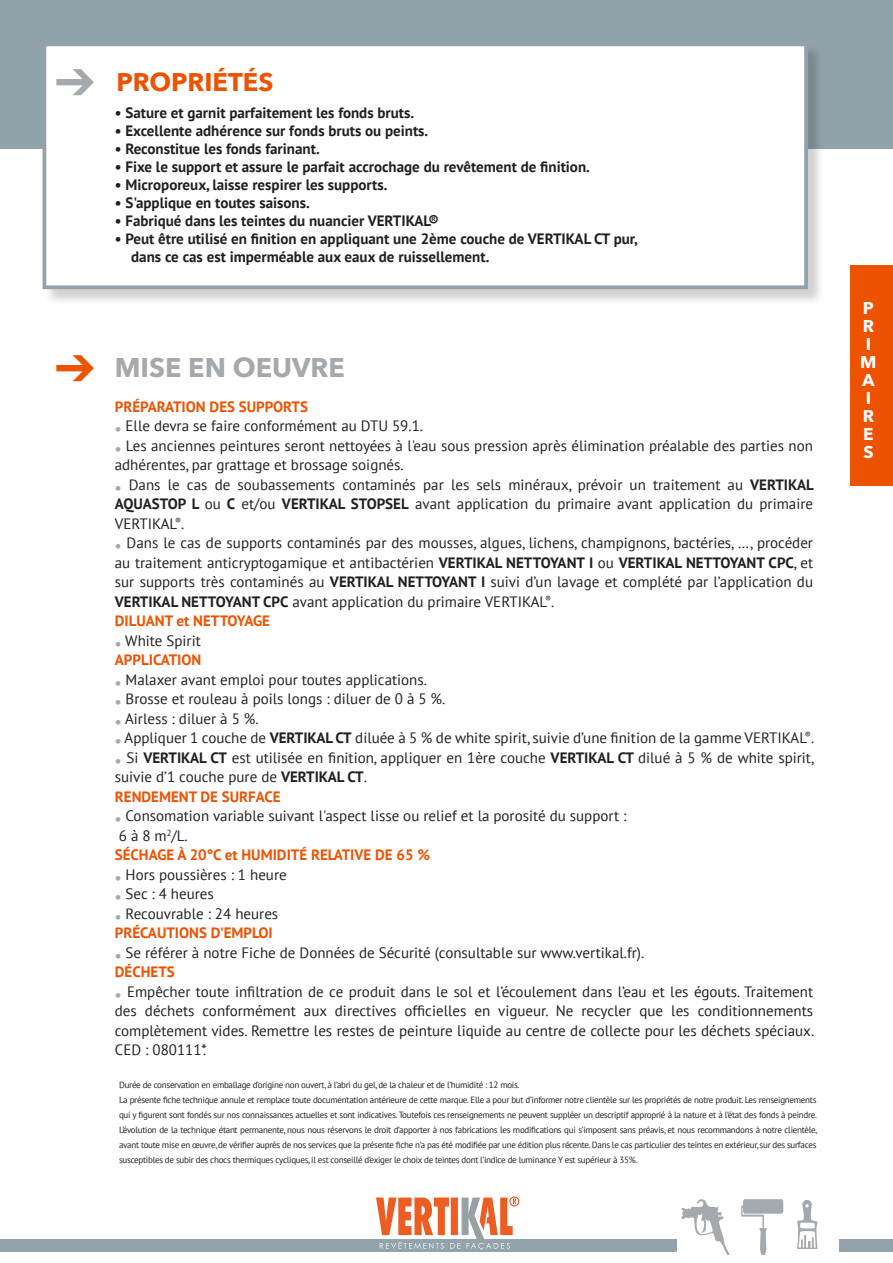
<style>
.page{position:relative;width:893px;height:1263px;background:#fff}
.page>*{position:absolute;margin:0;border:0;box-sizing:border-box;transform-origin:0 0}
.t1{font:700 27px "Avenir Next";color:#a3a9ad}
.t2{font:700 25.5px "Avenir Next";color:#ed5200}
.t3{font:700 17.1px "Avenir Next";color:#fff}
.t4{font:15px/19.5px "PT Sans";color:#231f20;text-align:justify}
.t5{font:700 15px "PT Sans";color:#231f20}
.t6{font:700 15px "PT Sans";color:#ed5200}
.t7{font:9px/15px "PT Sans";letter-spacing:-.03em;color:#231f20;text-align:justify}
.s1{font-weight:700;color:#a3a9ad}
.s2{font-weight:700}
</style>
<div class="page">
<div style="left:0;top:1240px;width:893px;height:12px;background:#93a3ab"></div>
<div style="left:0;top:0;width:893px;height:149px;background:#92a2ab"></div>
<svg style="left:376px;top:1196px;width:144px;height:54px"></svg>
<div style="left:776px;top:1199px;width:63px;height:56px;background:#fff"></div>
<svg style="left:797px;top:1200px;width:21px;height:49px"></svg>
<div style="left:677px;top:1199px;width:63px;height:56px;background:#fff"></div>
<svg style="left:681px;top:1199px;width:102px;height:56px"></svg>
<div style="left:850px;top:265px;width:43px;height:221px;background:#ed5200"></div>
<div style="left:44px;top:43px;width:781px;height:263px;background:#231f20;opacity:.21"></div>
<div style="left:43px;top:43px;width:765px;height:246px;background:#fff;border:4px solid #92a2ab"></div>
<p class="t2" style="left:116px;top:60px;width:159px">PROPRIÉTÉS</p>
<p class="t5" style="left:115px;top:102px;width:301px">• Sature et garnit parfaitement les fonds bruts.</p>
<p class="t5" style="left:115px;top:120px;width:315px">• Excellente adhérence sur fonds bruts ou peints.</p>
<p class="t5" style="left:115px;top:138px;width:206px">• Reconstitue les fonds farinant.</p>
<p class="t5" style="left:115px;top:156px;width:477px">• Fixe le support et assure le parfait accrochage du revêtement de finition.</p>
<p class="t5" style="left:115px;top:174px;width:274px">• Microporeux, laisse respirer les supports.</p>
<p class="t5" style="left:115px;top:192px;width:197px">• S'applique en toutes saisons.</p>
<p class="t5" style="left:115px;top:210px;width:326px">• Fabriqué dans les teintes du nuancier VERTIKAL®</p>
<p class="t5" style="left:115px;top:228px;width:524px">• Peut être utilisé en finition en appliquant une 2ème couche de VERTIKAL CT pur,</p>
<p class="t5" style="left:131px;top:246px;width:360px">dans ce cas est imperméable aux eaux de ruissellement.</p>
<p class="t1" style="left:115px;top:344px;width:231px">MISE EN OEUVRE</p>
<p class="t6" style="left:115px;top:396px;width:195px">PRÉPARATION DES SUPPORTS</p>
<p class="t4" style="left:115px;top:416px;width:310px"><span class="s1">•</span> Elle devra se faire conformément au DTU 59.1.</p>
<p class="t4" style="left:115px;top:435px;width:700px"><span class="s1">•</span> Les anciennes peintures seront nettoyées à l'eau sous pression après élimination préalable des parties non adhérentes, par grattage et brossage soignés.</p>
<p class="t4" style="left:115px;top:474px;width:700px"><span class="s1">•</span> Dans le cas de soubassements contaminés par les sels minéraux, prévoir un traitement au <span class="s2">VERTIKAL AQUASTOP L</span> ou <span class="s2">C</span> et/ou <span class="s2">VERTIKAL STOPSEL</span> avant application du primaire avant application du primaire VERTIKAL<sup>®</sup>.</p>
<p class="t4" style="left:115px;top:533px;width:700px"><span class="s1">•</span> Dans le cas de supports contaminés par des mousses, algues, lichens, champignons, bactéries, …, procéder au traitement anticryptogamique et antibactérien <span class="s2">VERTIKAL NETTOYANT I</span> ou <span class="s2">VERTIKAL NETTOYANT CPC</span>, et sur supports très contaminés au <span class="s2">VERTIKAL NETTOYANT I</span> suivi d’un lavage et complété par l’application du <span class="s2">VERTIKAL NETTOYANT CPC</span> avant application du primaire VERTIKAL<sup>®</sup>.</p>
<p class="t6" style="left:115px;top:611px;width:157px">DILUANT et NETTOYAGE</p>
<p class="t4" style="left:115px;top:630px;width:87px"><span class="s1">•</span> White Spirit</p>
<p class="t6" style="left:115px;top:650px;width:88px">APPLICATION</p>
<p class="t4" style="left:115px;top:669px;width:314px"><span class="s1">•</span> Malaxer avant emploi pour toutes applications.</p>
<p class="t4" style="left:115px;top:689px;width:332px"><span class="s1">•</span> Brosse et rouleau à poils longs : diluer de 0 à 5 %.</p>
<p class="t4" style="left:115px;top:708px;width:145px"><span class="s1">•</span> Airless : diluer à 5 %.</p>
<p class="t4" style="left:115px;top:728px;width:701px"><span class="s1">•</span> Appliquer 1 couche de <span class="s2">VERTIKAL CT</span> diluée à 5 % de white spirit, suivie d’une finition de la gamme VERTIKAL<sup>®</sup>.</p>
<p class="t4" style="left:115px;top:747px;width:701px"><span class="s1">•</span> Si <span class="s2">VERTIKAL CT</span> est utilisée en finition, appliquer en 1ère couche <span class="s2">VERTIKAL CT</span> dilué à 5 % de white spirit, suivie d’1 couche pure de <span class="s2">VERTIKAL CT</span>.</p>
<p class="t6" style="left:115px;top:786px;width:167px">RENDEMENT DE SURFACE</p>
<p class="t4" style="left:115px;top:806px;width:513px"><span class="s1">•</span> Consomation variable suivant l'aspect lisse ou relief et la porosité du support :</p>
<p class="t4" style="left:119px;top:825px;width:71px">6 à 8 m<sup>2</sup>/L.</p>
<p class="t6" style="left:115px;top:845px;width:317px">SÉCHAGE À 20°C et HUMIDITÉ RELATIVE DE 65 %</p>
<p class="t4" style="left:115px;top:864px;width:173px"><span class="s1">•</span> Hors poussières : 1 heure</p>
<p class="t4" style="left:115px;top:884px;width:101px"><span class="s1">•</span> Sec : 4 heures</p>
<p class="t4" style="left:115px;top:903px;width:165px"><span class="s1">•</span> Recouvrable : 24 heures</p>
<p class="t6" style="left:115px;top:923px;width:160px">PRÉCAUTIONS D'EMPLOI</p>
<p class="t4" style="left:115px;top:942px;width:531px"><span class="s1">•</span> Se référer à notre Fiche de Données de Sécurité (consultable sur www.vertikal.fr).</p>
<p class="t6" style="left:115px;top:962px;width:61px">DÉCHETS</p>
<p class="t4" style="left:115px;top:981px;width:701px"><span class="s1">•</span> Empêcher toute infiltration de ce produit dans le sol et l’écoulement dans l’eau et les égouts. Traitement des déchets conformément aux directives officielles en vigueur. Ne recycler que les conditionnements complètement vides. Remettre les restes de peinture liquide au centre de collecte pour les déchets spéciaux.<br>CED : 080111*.</p>
<p class="t7" style="left:119px;top:1077px;width:402px">Durée de conservation en emballage d’origine non ouvert, à l’abri du gel, de la chaleur et de l’humidité : 12 mois.</p>
<p class="t7" style="left:119px;top:1092px;width:700px">La présente fiche technique annule et remplace toute documentation antérieure de cette marque. Elle a pour but d’informer notre clientèle sur les propriétés de notre produit. Les renseignements qui y figurent sont fondés sur nos connaissances actuelles et sont indicatives. Toutefois ces renseignements ne peuvent suppléer un descriptif approprié à la nature et à l’état des fonds à peindre.<br>L’évolution de la technique étant permanente, nous nous réservons le droit d’apporter à nos fabrications les modifications qui s’imposent sans préavis, et nous recommandons à notre clientèle, avant toute mise en œuvre, de vérifier auprès de nos services que la présente fiche n’a pas été modifiée par une édition plus récente. Dans le cas particulier des teintes en extérieur, sur des surfaces susceptibles de subir des chocs thermiques cycliques, il est conseillé d’exiger le choix de teintes dont l’indice de luminance Y est supérieur à 35%.</p>
<p class="t3" style="left:863px;top:293px;width:12px">P</p>
<p class="t3" style="left:863px;top:311px;width:13px">R</p>
<p class="t3" style="left:866px;top:329px;width:7px">I</p>
<p class="t3" style="left:860px;top:347px;width:18px">M</p>
<p class="t3" style="left:862px;top:365px;width:14px">A</p>
<p class="t3" style="left:866px;top:383px;width:7px">I</p>
<p class="t3" style="left:863px;top:401px;width:13px">R</p>
<p class="t3" style="left:863px;top:419px;width:12px">E</p>
<p class="t3" style="left:863px;top:437px;width:12px">S</p>
</div>
